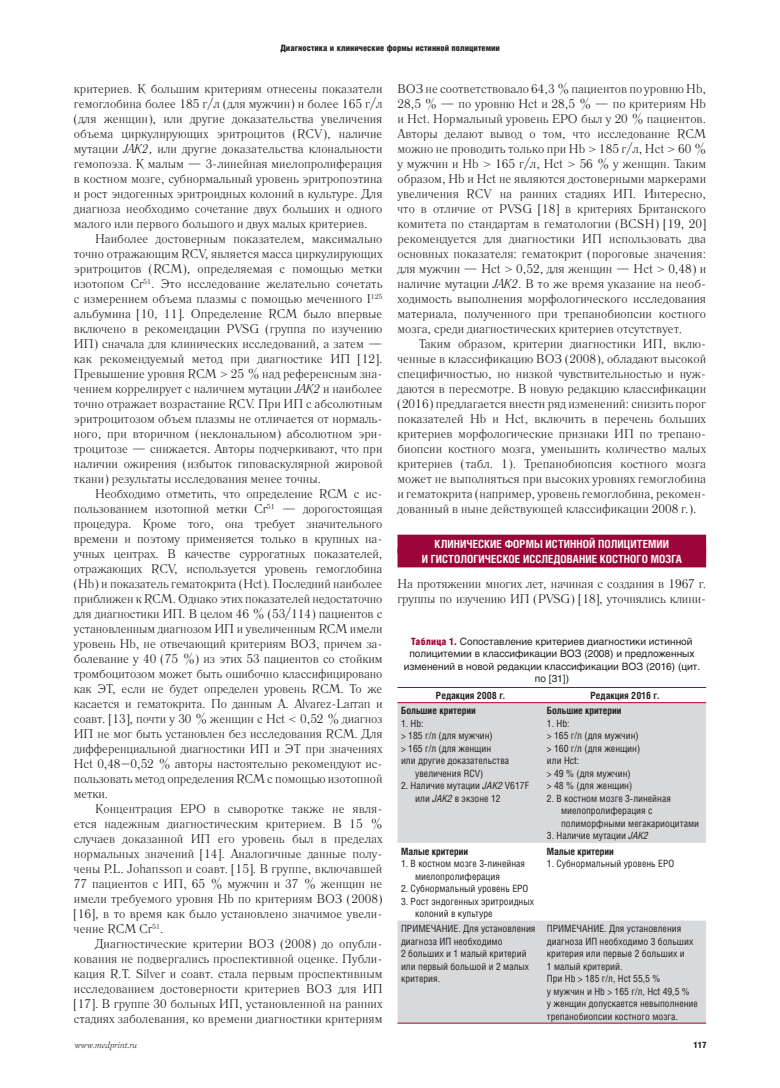
<style>
.page{position:relative;width:780px;height:1088px;background:#fff}
.page>*{position:absolute;margin:0;border:0;box-sizing:border-box;transform-origin:0 0}
.t1{font:12.5px/15px "Literaturnaya C";color:#231f20;text-align:justify}
.t2{font:700 11.25px/14.4px "Helios Cond";letter-spacing:.005em;color:#fff;text-align:center}
.t3{font:10px/12.5px "Helios Cond";color:#231f20}
.t4{font:10px/12.5px "Helios";color:#231f20;text-align:center}
.t5{font:700 10px "Helios Cond";color:#231f20}
.t6{font:900 8.75px "Helios Cond";letter-spacing:.005em;color:#231f20}
.t7{font:italic 8.75px "Lazurski C";color:#231f20}
.s1{font-style:italic}
.s2{font-family:"Helios Cond";font-weight:900;color:#9d053a}
</style>
<div class="page">
<div style="left:397px;top:535px;width:309px;height:18px;background:#9d053a"></div>
<div style="left:397px;top:549px;width:309px;height:18px;background:#9d053a"></div>
<svg style="left:397px;top:703px;width:309px;height:319px;fill:#d8d9db"></svg>
<hr style="left:397px;top:687px;width:309px;height:1px;background:#9d053a">
<hr style="left:397px;top:702px;width:309px;height:1px;background:#9d053a">
<hr style="left:397px;top:1022px;width:309px;height:1px;background:#9d053a">
<p class="t6" style="left:280px;top:45px;width:221px">Диагностика и клинические формы истинной полицитемии</p>
<p class="t1" style="left:74px;top:82px;width:310px">критериев. К большим критериям отнесены показатели гемоглобина более 185 г/л (для мужчин) и более 165 г/л (для женщин), или другие доказательства увеличения объема циркулирующих эритроцитов (RCV), наличие мутации <span class="s1">JAK2,</span> или другие доказательства клональности гемопоэза. К малым — 3-линейная миелопролиферация в костном мозге, субнормальный уровень эритропоэтина и рост эндогенных эритроидных колоний в культуре. Для диагноза необходимо сочетание двух больших и одного малого или первого большого и двух малых критериев.</p>
<p class="t1" style="left:74px;top:232px;width:310px;text-indent:21px">Наиболее достоверным показателем, максимально точно отражающим RCV, является масса циркулирующих эритроцитов (RCM), определяемая с помощью метки изотопом Cr<sup>51</sup>. Это исследование желательно сочетать с измерением объема плазмы с помощью меченного I<sup>125 </sup>альбумина [10, 11]. Определение RCM было впервые включено в рекомендации PVSG (группа по изучению ИП) сначала для клинических исследований, а затем — как рекомендуемый метод при диагностике ИП [12].<br>Превышение уровня RCM &gt; 25 % над референсным зна&shy;чением коррелирует с наличием мутации <span class="s1">JAK2</span> и наиболее точно отражает возрастание RCV. При ИП с абсолютным эритроцитозом объем плазмы не отличается от нормаль&shy;ного, при вторичном (неклональном) абсолютном эри&shy;троцитозе — снижается. Авторы подчеркивают, что при наличии ожирения (избыток гиповаскулярной жировой ткани) результаты исследования менее точны.</p>
<p class="t1" style="left:74px;top:487px;width:310px;text-indent:21px">Необходимо отметить, что определение RCM с ис&shy;пользованием изотопной метки Cr<sup>51</sup> — дорогостоящая процедура. Кроме того, она требует значительного времени и поэтому применяется только в крупных на&shy;учных центрах. В качестве суррогатных показателей, отражающих RCV, используется уровень гемоглобина (Hb) и показатель гематокрита (Hct). Последний наиболее приближен к RCM. Однако этих показателей недостаточно для диагностики ИП. В целом 46 % (53/114) пациентов с установленным диагнозом ИП и увеличенным RCM имели уровень Hb, не отвечающий критериям ВОЗ, причем за&shy;болевание у 40 (75 %) из этих 53 пациентов со стойким тромбоцитозом может быть ошибочно классифицировано как ЭТ, если не будет определен уровень RCM. То же касается и гематокрита. По данным A. Alvarez-Larran и соавт. [13], почти у 30 % женщин с Hct &lt; 0,52 % диагноз ИП не мог быть установлен без исследования RCM. Для дифференциальной диагностики ИП и ЭТ при значениях Hct 0,48–0,52 % авторы настоятельно рекомендуют ис&shy;пользовать метод определения RCM с помощью изотопной метки.</p>
<p class="t1" style="left:74px;top:802px;width:310px;text-indent:21px">Концентрация EPO в сыворотке также не явля&shy;ется надежным диагностическим критерием. В 15 % случаев доказанной ИП его уровень был в пределах нормальных значений [14]. Аналогичные данные полу&shy;чены P.L. Johansson и соавт. [15]. В группе, включавшей 77 пациентов с ИП, 65 % мужчин и 37 % женщин не имели требуемого уровня Hb по критериям ВОЗ (2008) [16], в то время как было установлено значимое увели&shy;чение RCM Cr<sup>51</sup>.</p>
<p class="t1" style="left:74px;top:937px;width:310px;text-indent:21px">Диагностические критерии ВОЗ (2008) до опубли&shy;кования не подвергались проспективной оценке. Публи&shy;кация R.T. Silver и соавт. стала первым проспективным исследованием достоверности критериев ВОЗ для ИП [17]. В группе 30 больных ИП, установленной на ранних стадиях заболевания, ко времени диагностики критериям</p>
<p class="t7" style="left:74px;top:1041px;width:64px">www.medprint.ru</p>
<p class="t1" style="left:397px;top:82px;width:310px">ВОЗ не соответствовало 64,3 % пациентов по уровню Hb, 28,5 % — по уровню Hct и 28,5 % — по критериям Hb и Hct. Нормальный уровень EPO был у 20 % пациентов.<br>Авторы делают вывод о том, что исследование RCM можно не проводить только при Hb &gt; 185 г/л, Hct &gt; 60 % у мужчин и Hb &gt; 165 г/л, Hct &gt; 56 % у женщин. Таким образом, Hb и Hct не являются достоверными маркерами увеличения RCV на ранних стадиях ИП. Интересно, что в отличие от PVSG [18] в критериях Британского комитета по стандартам в гематологии (BCSH) [19, 20] рекомендуется для диагностики ИП использовать два основных показателя: гематокрит (пороговые значения: для мужчин — Hct &gt; 0,52, для женщин — Hct &gt; 0,48) и наличие мутации <span class="s1">JAK2</span>. В то же время указание на необ&shy;ходимость выполнения морфологического исследования материала, полученного при трепанобиопсии костного мозга, среди диагностических критериев отсутствует.</p>
<p class="t1" style="left:397px;top:337px;width:310px;text-indent:21px">Таким образом, критерии диагностики ИП, вклю&shy;ченные в классификацию ВОЗ (2008), обладают высокой специфичностью, но низкой чувствительностью и нуж&shy;даются в пересмотре. В новую редакцию классификации (2016) предлагается внести ряд изменений: снизить порог показателей Hb и Hct, включить в перечень больших критериев морфологические признаки ИП по трепано&shy;биопсии костного мозга, уменьшить количество малых критериев (табл. 1). Трепанобиопсия костного мозга может не выполняться при высоких уровнях гемоглобина и гематокрита (например, уровень гемоглобина, рекомен&shy;дованный в ныне действующей классификации 2008 г.).</p>
<p class="t2" style="left:421px;top:538px;width:262px">КЛИНИЧЕСКИЕ ФОРМЫ ИСТИННОЙ ПОЛИЦИТЕМИИ<br>И ГИСТОЛОГИЧЕСКОЕ ИССЛЕДОВАНИЕ КОСТНОГО МОЗГА</p>
<p class="t1" style="left:397px;top:577px;width:310px">На протяжении многих лет, начиная с создания в 1967 г. группы по изучению ИП (PVSG) [18], уточнялись клини-</p>
<p class="t4" style="left:403px;top:635px;width:298px"><span class="s2">Таблица 1.</span> Сопоставление критериев диагностики истинной полицитемии в классификации ВОЗ (2008) и предложенных изменений в новой редакции классификации ВОЗ (2016) (цит. по [31])</p>
<p class="t5" style="left:436px;top:692px;width:71px">Редакция 2008 г.</p>
<p class="t5" style="left:590px;top:692px;width:70px">Редакция 2016 г.</p>
<p class="t5" style="left:401px;top:707px;width:76px">Большие критерии</p>
<p class="t3" style="left:401px;top:718px;width:24px">1. Hb:</p>
<p class="t3" style="left:401px;top:730px;width:93px">&gt; 185 г/л (для мужчин)</p>
<p class="t3" style="left:401px;top:743px;width:92px">&gt; 165 г/л (для женщин</p>
<p class="t3" style="left:401px;top:755px;width:110px">или другие доказательства</p>
<p class="t3" style="left:415px;top:768px;width:70px">увеличения RCV)</p>
<p class="t3" style="left:415px;top:780px;width:115px;text-indent:-14px">2. Наличие мутации <span class="s1">JAK2</span> V617F или <span class="s1">JAK2</span> в экзоне 12</p>
<p class="t5" style="left:547px;top:707px;width:76px">Большие критерии</p>
<p class="t3" style="left:547px;top:718px;width:95px">1. Hb:<br>&gt; 165 г/л (для мужчин) &gt; 160 г/л (для женщин) или Hct:<br>&gt; 49 % (для мужчин)<br>&gt; 48 % (для женщин)</p>
<p class="t3" style="left:561px;top:793px;width:139px;text-indent:-14px">2. В костном мозге 3-линейная миелопролиферация с полиморфными мегакариоцитами</p>
<p class="t3" style="left:547px;top:830px;width:103px">3. Наличие мутации <span class="s1">JAK2</span></p>
<p class="t5" style="left:401px;top:847px;width:69px">Малые критерии</p>
<p class="t3" style="left:415px;top:858px;width:111px;text-indent:-14px">1. В костном мозге 3-линейная миелопролиферация</p>
<p class="t3" style="left:401px;top:883px;width:129px">2. Субнормальный уровень EPO</p>
<p class="t3" style="left:415px;top:895px;width:120px;text-indent:-14px">3. Рост эндогенных эритроидных колоний в культуре</p>
<p class="t5" style="left:547px;top:847px;width:69px">Малые критерии</p>
<p class="t3" style="left:547px;top:858px;width:129px">1. Субнормальный уровень EPO</p>
<p class="t3" style="left:401px;top:923px;width:136px">ПРИМЕЧАНИЕ. Для установления диагноза ИП необходимо<br>2 больших и 1 малый критерий или первый большой и 2 малых критерия.</p>
<p class="t3" style="left:547px;top:923px;width:152px">ПРИМЕЧАНИЕ. Для установления диагноза ИП необходимо 3 больших критерия или первые 2 больших и<br>1 малый критерий.<br>При Hb &gt; 185 г/л, Hct 55,5 %<br>у мужчин и Hb &gt; 165 г/л, Hct 49,5 %<br>у женщин допускается невыполнение трепанобиопсии костного мозга.</p>
<p class="t6" style="left:693px;top:1041px;width:15px">117</p>
</div>
